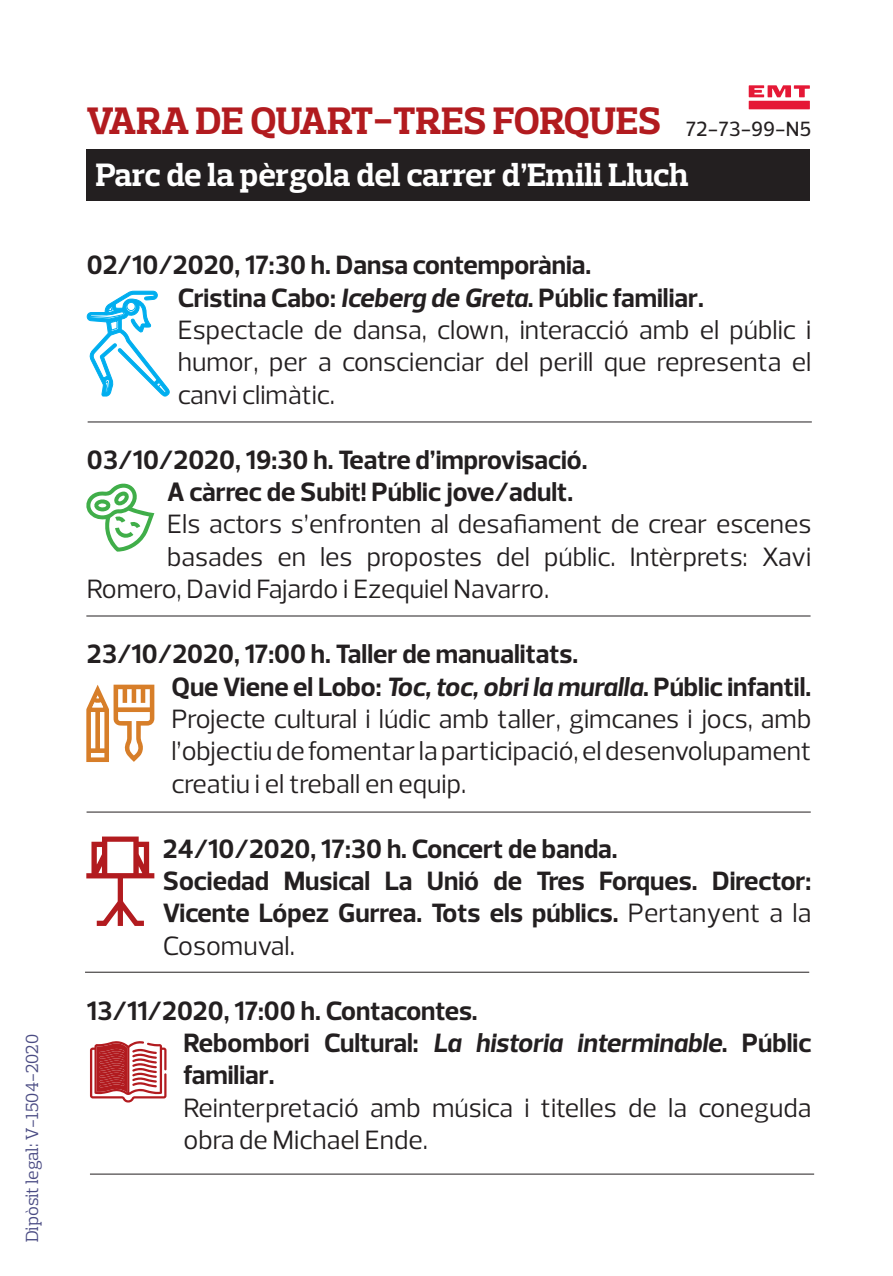
<style>
.page{position:relative;width:893px;height:1276px;background:#fff}
.page>*{position:absolute;margin:0;border:0;box-sizing:border-box;transform-origin:0 0}
.t1{font:700 39px "Prelo Slab";letter-spacing:-.01em;color:#b21b1f}
.t2{font:700 33px "Prelo Slab";letter-spacing:-.01em;color:#fff}
.t3{font:700 27px/32.4px "Prelo";color:#231f20;text-align:justify}
.t4{font:27px/32.4px "Prelo";color:#231f20;text-align:justify}
.t5{font:500 21px "Prelo";color:#231f20}
.t6{font:17.7px "Prelo Slab";color:#4a4b83}
.s1{font-style:italic}
.s2{font-weight:400}
</style>
<div class="page">
<div style="left:87px;top:149px;width:723px;height:52px;background:#231f20"></div>
<svg style="left:749px;top:85px;width:61px;height:24px"></svg>
<svg style="left:86px;top:836px;width:68px;height:90px"></svg>
<svg style="left:86px;top:684px;width:68px;height:78px"></svg>
<svg style="left:86px;top:290px;width:84px;height:107px"></svg>
<svg style="left:86px;top:483px;width:68px;height:68px"></svg>
<svg style="left:90px;top:1041px;width:76px;height:62px"></svg>
<hr style="left:86px;top:615px;width:724px;height:1px;background:#231f20">
<hr style="left:88px;top:421px;width:724px;height:1px;background:#231f20">
<hr style="left:90px;top:1173px;width:724px;height:1px;background:#231f20">
<hr style="left:87px;top:811px;width:724px;height:1px;background:#231f20">
<hr style="left:85px;top:971px;width:724px;height:1px;background:#231f20">
<p class="t6" style="left:21px;top:1242px;width:210px;rotate:-90deg">Dipòsit legal: V-1504-2020</p>
<p class="t1" style="left:87px;top:97px;width:576px">VARA DE QUART-TRES FORQUES</p>
<p class="t5" style="left:686px;top:116px;width:127px">72-73-99-N5</p>
<p class="t2" style="left:96px;top:154px;width:594px">Parc de la pèrgola del carrer d’Emili Lluch</p>
<p class="t3" style="left:87px;top:249px;width:506px">02/10/2020, 17:30 h. Dansa contemporània.</p>
<p class="t3" style="left:178px;top:281px;width:528px">Cristina Cabo: <span class="s1">Iceberg de Greta</span>. Públic familiar.</p>
<p class="t4" style="left:178px;top:314px;width:635px">Espectacle de dansa, clown, interacció amb el públic i humor, per a conscienciar del perill que representa el canvi climàtic.</p>
<p class="t3" style="left:87px;top:443px;width:502px">03/10/2020, 19:30 h. Teatre d’improvisació.</p>
<p class="t3" style="left:167px;top:476px;width:407px">A càrrec de Subit! Públic jove/adult.</p>
<p class="t4" style="left:167px;top:508px;width:646px">Els actors s’enfronten al desafiament de crear escenes</p>
<p class="t4" style="left:167px;top:541px;width:646px">basades en les propostes del públic. Intèrprets: Xavi</p>
<p class="t4" style="left:87px;top:573px;width:464px">Romero, David Fajardo i Ezequiel Navarro.</p>
<p class="t3" style="left:87px;top:638px;width:493px">23/10/2020, 17:00 h. Taller de manualitats.</p>
<p class="t3" style="left:171px;top:670px;width:641px">Que Viene el Lobo: <span class="s1">Toc, toc, obri la muralla</span>. Públic infantil.</p>
<p class="t4" style="left:171px;top:703px;width:641px">Projecte cultural i lúdic amb taller, gimcanes i jocs, amb l’objectiu de fomentar la participació, el desenvolupament creatiu i el treball en equip.</p>
<p class="t3" style="left:163px;top:832px;width:456px">24/10/2020, 17:30 h. Concert de banda.</p>
<p class="t3" style="left:163px;top:865px;width:650px">Sociedad Musical La Unió de Tres Forques. Director:<br>Vicente López Gurrea. Tots els públics. <span class="s2">Pertanyent a la Cosomuval.</span></p>
<p class="t3" style="left:87px;top:994px;width:392px">13/11/2020, 17:00 h. Contacontes.</p>
<p class="t3" style="left:184px;top:1027px;width:629px">Rebombori Cultural: <span class="s1">La historia interminable</span>. Públic familiar.</p>
<p class="t4" style="left:184px;top:1091px;width:629px">Reinterpretació amb música i titelles de la coneguda obra de Michael Ende.</p>
</div>
